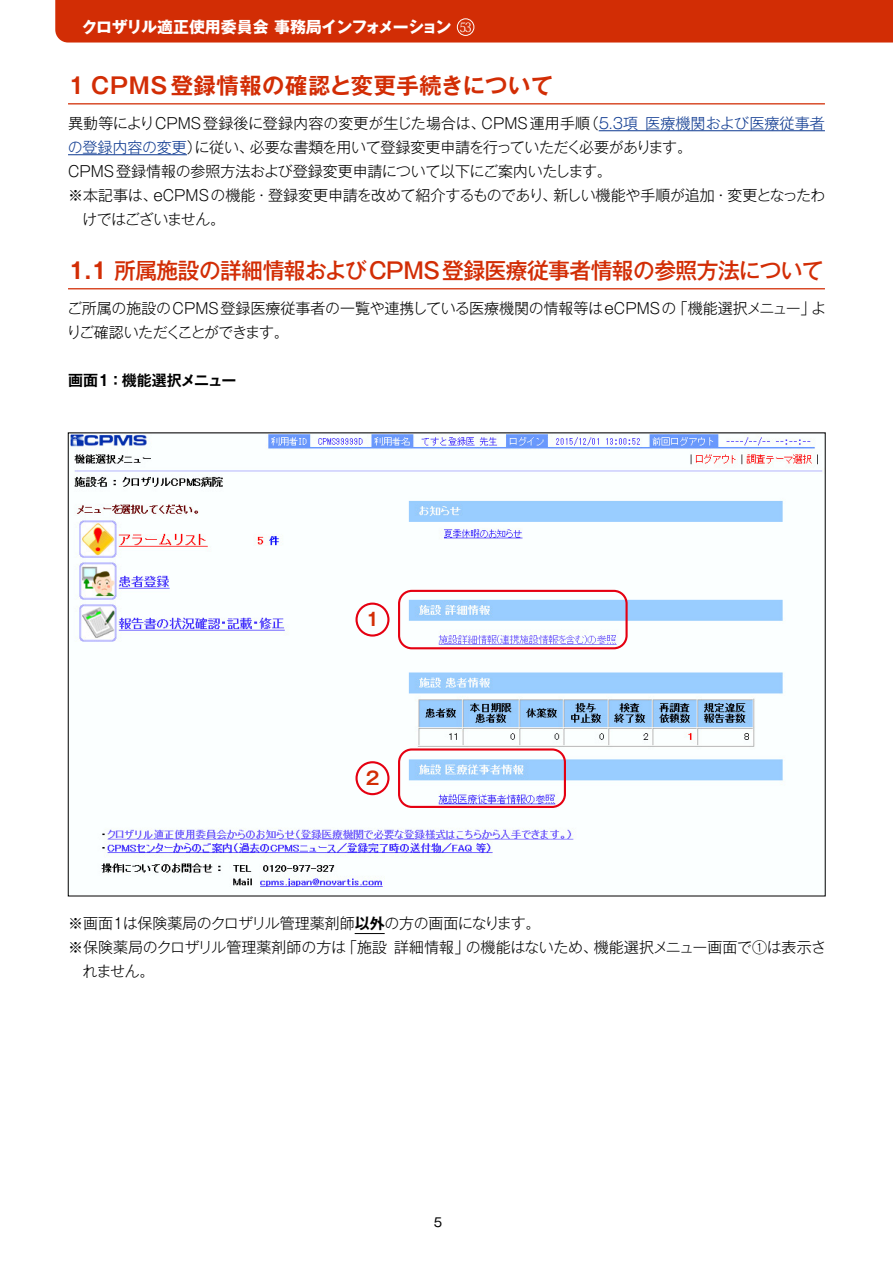
<style>
.page{position:relative;width:893px;height:1263px;background:#fff}
.page>*{position:absolute;margin:0;border:0;box-sizing:border-box;transform-origin:0 0}
.センター_見出し{font:500 22.35px "Gothic MB101 Pro";letter-spacing:-.025em;color:#d22d05}
.センター_見出し-2{font:700 22.35px "Gothic MB101 Pro De";letter-spacing:.025em;color:#d22d05}
.本文{font:700 18px "Gothic MB101 Pro De";color:#d22d05}
.t1{font:700 15.9px "Gothic MB101 Pro";letter-spacing:-.03em;color:#fff}
.本文-2{font:300 15px/24px "Gothic MB101 Pro";letter-spacing:-.01em;color:#000}
.本文-3{font:700 15px "Gothic MB101 Pro De";color:#000}
.t2{font:12.15px "Gothic MB101 Pro";color:#000}
.s1{font-family:"Koz Min Pr 6 N";font-weight:400;font-size:12.9px}
.s2{color:#0d3990}
.s3{font-family:"Gothic MB101 Pro De";font-weight:700}
</style>
<div class="page">
<img style="left:70px;top:435px;width:753px;height:452px">
<div style="left:55px;top:0;width:838px;height:43px;background:#d22d05"></div>
<div style="left:457px;top:19px;width:17px;height:17px;border:1px solid #fff;border-radius:50%"></div>
<hr style="left:68px;top:103px;width:757px;height:1px;background:#d22d05">
<hr style="left:599px;top:130px;width:226px;height:1px;background:#0d3990">
<hr style="left:68px;top:154px;width:119px;height:1px;background:#0d3990">
<hr style="left:68px;top:288px;width:757px;height:1px;background:#d22d05">
<div style="left:398px;top:590px;width:230px;height:59px;border:2px solid #e50011;border-radius:13px"></div>
<div style="left:355px;top:603px;width:34px;height:34px;border:2px solid #e50011;border-radius:50%"></div>
<div style="left:398px;top:748px;width:168px;height:60px;border:2px solid #e50011;border-radius:13px"></div>
<div style="left:355px;top:761px;width:34px;height:34px;border:2px solid #e50011;border-radius:50%"></div>
<hr style="left:355px;top:933px;width:30px;height:1px;background:#000">
<p class="t1" style="left:82px;top:14px;width:392px">クロザリル適正使用委員会 事務局インフォメーション <span class="s1">53</span></p>
<p class="センター_見出し-2" style="left:68px;top:67px;width:486px">1 CPMS登録情報の確認と変更手続きについて</p>
<p class="本文-2" style="left:68px;top:109px;width:759px">異動等によりCPMS登録後に登録内容の変更が生じた場合は、CPMS運用手順（<span class="s2">5.3項 医療機関および医療従事者の登録内容の変更</span>）に従い、必要な書類を用いて登録変更申請を行っていただく必要があります。</p>
<p class="本文-2" style="left:68px;top:157px;width:545px">CPMS登録情報の参照方法および登録変更申請について以下にご案内いたします。</p>
<p class="本文-2" style="left:82px;top:181px;width:745px;text-indent:-14px">※本記事は、eCPMSの機能・登録変更申請を改めて紹介するものであり、新しい機能や手順が追加・変更となったわけではございません。</p>
<p class="センター_見出し" style="left:68px;top:252px;width:757px"><span class="s3">1.1</span> 所属施設の詳細情報およびCPMS登録医療従事者情報の参照方法について</p>
<p class="本文-2" style="left:66px;top:294px;width:761px">ご所属の施設のCPMS登録医療従事者の一覧や連携している医療機関の情報等はeCPMSの「機能選択メニュー」よりご確認いただくことができます。</p>
<p class="本文-3" style="left:68px;top:367px;width:170px">画面1：機能選択メニュー</p>
<p class="本文" style="left:366px;top:604px;width:15px">1</p>
<p class="本文" style="left:366px;top:763px;width:15px">2</p>
<p class="本文-2" style="left:68px;top:909px;width:474px">※画面1は保険薬局のクロザリル管理薬剤師<span class="s3">以外</span>の方の画面になります。</p>
<p class="本文-2" style="left:83px;top:933px;width:745px;text-indent:-15px">※保険薬局のクロザリル管理薬剤師の方は「施設 詳細情報」の機能はないため、機能選択メニュー画面で①は表示されません。</p>
<p class="t2" style="left:434px;top:1212px;width:10px">5</p>
</div>
